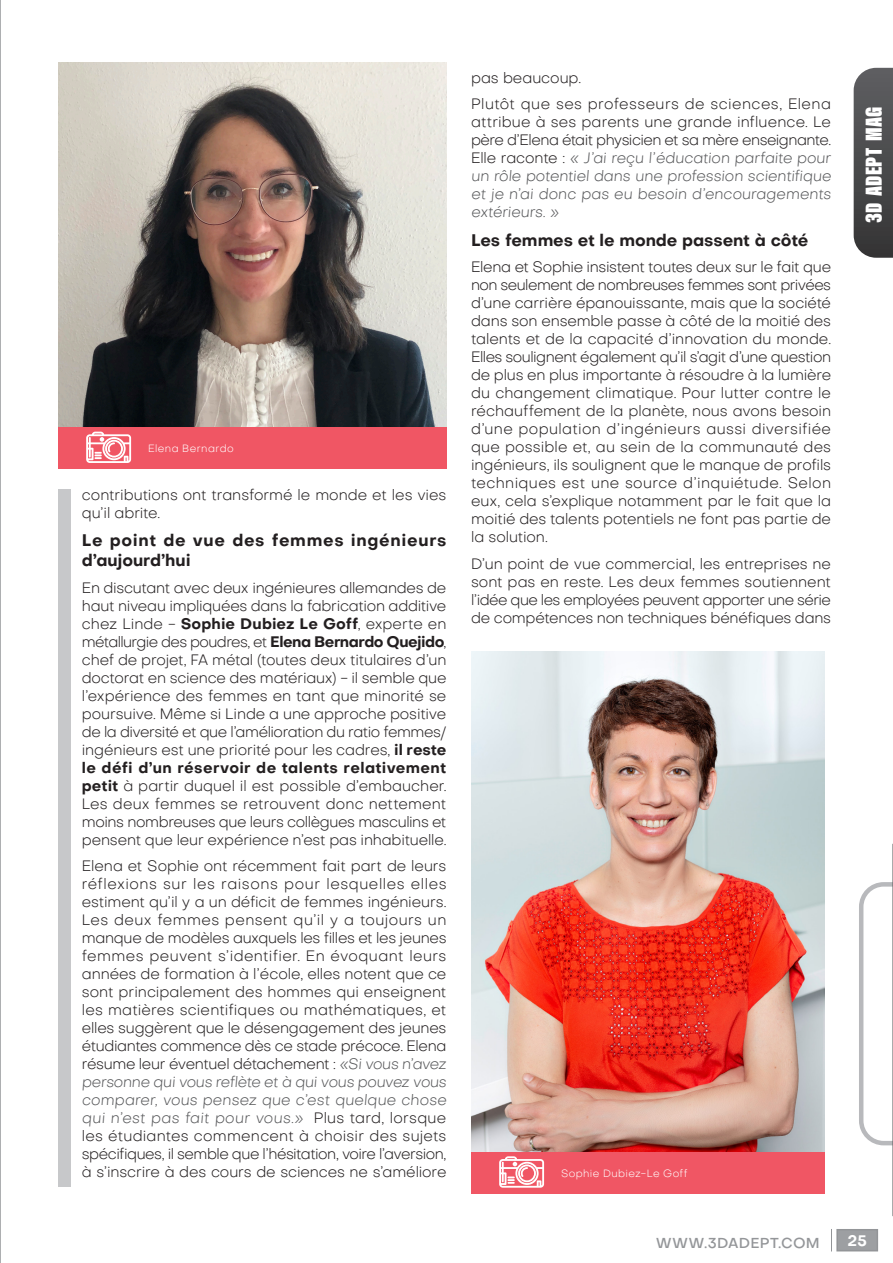
<style>
.page{position:relative;width:893px;height:1263px;background:#fff}
.page>*{position:absolute;margin:0;border:0;box-sizing:border-box;transform-origin:0 0}
.t1{font:24px "Acumin Variable Concept";letter-spacing:-.215em;color:#fff}
.style_Magazine_de_pa{font:700 16.5px/19.8px "Objective";letter-spacing:.04em;color:#231f20}
.style_Magazine_de_pa-2{font:700 16.5px "Objective";color:#231f20}
.style_Magazine_de_pa-3{font:300 15px/18px "Objective";letter-spacing:-.015em;color:#231f20;text-align:justify}
.t2{font:700 15px "Objective";color:#fff}
.t3{font:500 14.25px "Objective";letter-spacing:.01em;color:#949699}
.style_ymar_de_paragr{font:300 10.5px "Objective";letter-spacing:.04em;color:#fff}
.s1{font-weight:700}
.s2{font-style:italic;color:#57585a}
</style>
<div class="page">
<svg style="left:854px;top:68px;width:39px;height:190px"></svg>
<svg style="left:859px;top:882px;width:33px;height:263px"></svg>
<hr style="left:892px;top:844px;width:1px;height:372px;background:#57585a">
<div style="left:837px;top:1230px;width:40px;height:21px;background:#9d9fa2"></div>
<div style="left:836px;top:1229px;width:42px;height:22px;border:2px solid #939598"></div>
<svg style="left:831px;top:1229px;width:1px;height:22px"></svg>
<img style="left:58px;top:63px;width:388px;height:364px">
<img style="left:471px;top:651px;width:353px;height:501px">
<hr style="left:0;top:0;width:1px;height:1263px;background:#939598">
<div style="left:58px;top:427px;width:388px;height:42px;background:#f05664"></div>
<svg style="left:86px;top:432px;width:45px;height:31px"></svg>
<div style="left:471px;top:1152px;width:353px;height:41px;background:#f05664"></div>
<svg style="left:499px;top:1156px;width:45px;height:32px"></svg>
<div style="left:58px;top:489px;width:12px;height:697px;background:#c7c8ca"></div>
<p class="style_ymar_de_paragr" style="left:148px;top:441px;width:87px">Elena Bernardo</p>
<p class="style_Magazine_de_pa-3" style="left:82px;top:486px;width:366px">contributions ont transformé le monde et les vies qu’il abrite.</p>
<p class="style_Magazine_de_pa" style="left:82px;top:530px;width:366px">Le point de vue des femmes ingénieurs d’aujourd’hui</p>
<p class="style_Magazine_de_pa-3" style="left:82px;top:578px;width:366px">En discutant avec deux ingénieures allemandes de haut niveau impliquées dans la fabrication additive chez Linde - <span class="s1">Sophie Dubiez Le Goff</span>, experte en métallurgie des poudres, et <span class="s1">Elena Bernardo Quejido</span>, chef de projet, FA métal (toutes deux titulaires d’un doctorat en science des matériaux) - il semble que l’expérience des femmes en tant que minorité se poursuive. Même si Linde a une approche positive de la diversité et que l’amélioration du ratio femmes/ ingénieurs est une priorité pour les cadres, <span class="s1">il reste le défi d’un réservoir de talents relativement petit</span> à partir duquel il est possible d’embaucher.<br>Les deux femmes se retrouvent donc nettement moins nombreuses que leurs collègues masculins et pensent que leur expérience n’est pas inhabituelle.</p>
<p class="style_Magazine_de_pa-3" style="left:82px;top:857px;width:366px">Elena et Sophie ont récemment fait part de leurs réflexions sur les raisons pour lesquelles elles estiment qu’il y a un déficit de femmes ingénieurs.<br>Les deux femmes pensent qu’il y a toujours un manque de modèles auxquels les filles et les jeunes femmes peuvent s’identifier. En évoquant leurs années de formation à l’école, elles notent que ce sont principalement des hommes qui enseignent les matières scientifiques ou mathématiques, et elles suggèrent que le désengagement des jeunes étudiantes commence dès ce stade précoce. Elena résume leur éventuel détachement : <span class="s2">«Si vous n’avez personne qui vous reflète et à qui vous pouvez vous comparer, vous pensez que c’est quelque chose qui n’est pas fait pour vous.»</span> Plus tard, lorsque les étudiantes commencent à choisir des sujets spécifiques, il semble que l’hésitation, voire l’aversion, à s’inscrire à des cours de sciences ne s’améliore</p>
<p class="style_Magazine_de_pa-3" style="left:471px;top:68px;width:112px">pas beaucoup.</p>
<p class="style_Magazine_de_pa-3" style="left:471px;top:95px;width:362px">Plutôt que ses professeurs de sciences, Elena attribue à ses parents une grande influence. Le père d’Elena était physicien et sa mère enseignante.<br>Elle raconte : <span class="s2">« J’ai reçu l’éducation parfaite pour un rôle potentiel dans une profession scientifique et je n’ai donc pas eu besoin d’encouragements extérieurs. »</span></p>
<p class="style_Magazine_de_pa-2" style="left:471px;top:228px;width:339px">Les femmes et le monde passent à côté</p>
<p class="style_Magazine_de_pa-3" style="left:471px;top:258px;width:362px">Elena et Sophie insistent toutes deux sur le fait que non seulement de nombreuses femmes sont privées d’une carrière épanouissante, mais que la société dans son ensemble passe à côté de la moitié des talents et de la capacité d’innovation du monde.<br>Elles soulignent également qu’il s’agit d’une question de plus en plus importante à résoudre à la lumière du changement climatique. Pour lutter contre le réchauffement de la planète, nous avons besoin d’une population d’ingénieurs aussi diversifiée que possible et, au sein de la communauté des ingénieurs, ils soulignent que le manque de profils techniques est une source d’inquiétude. Selon eux, cela s’explique notamment par le fait que la moitié des talents potentiels ne font pas partie de la solution.</p>
<p class="style_Magazine_de_pa-3" style="left:471px;top:554px;width:362px">D’un point de vue commercial, les entreprises ne sont pas en reste. Les deux femmes soutiennent l’idée que les employées peuvent apporter une série de compétences non techniques bénéfiques dans</p>
<h1 class="t1" style="left:857px;top:223px;width:124px;rotate:-90deg">3DADEPT MAG</h1>
<p class="style_ymar_de_paragr" style="left:561px;top:1166px;width:128px">Sophie Dubiez-Le Goff</p>
<p class="t3" style="left:656px;top:1233px;width:166px">WWW.3DADEPT.COM</p>
<p class="t2" style="left:847px;top:1230px;width:21px">25</p>
</div>
